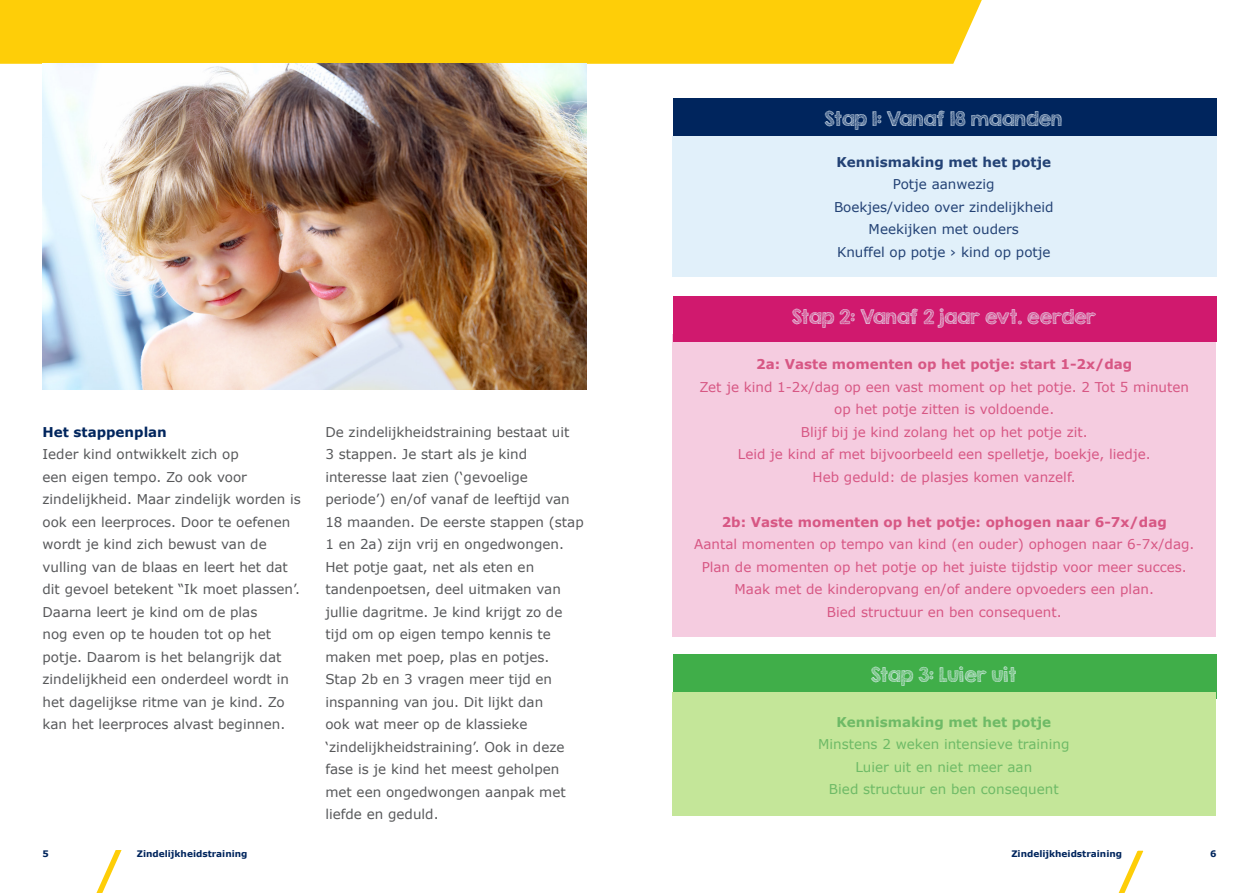
<style>
.page{position:relative;width:1259px;height:893px;background:#fff}
.page>*{position:absolute;margin:0;border:0;box-sizing:border-box;transform-origin:0 0}
.body{font:18px "KG Second Chances Sketch";color:#e8f3fb}
.body-2{font:13.5px/22.5px "Verdana";color:#57585a}
.body-3{font:13.5px "Verdana";color:#d75784}
.body-4{font:13.5px "Verdana";color:#234275}
.body-5{font:700 13.5px "Verdana";color:#d75784}
.body-6{font:13.5px "Verdana";color:#6eba66}
.body-7{font:700 13.5px "Verdana";color:#234275}
.body-8{font:700 13.5px "Verdana";color:#6eba66}
.kopje{font:700 13.5px "Verdana";color:#00255d}
.t1{font:700 9px "Verdana";color:#00255d}
</style>
<div class="page">
<div style="left:0;top:0;width:982px;height:64px;background:#fece08"></div>
<svg style="left:1118px;top:850px;width:26px;height:43px"></svg>
<svg style="left:96px;top:850px;width:26px;height:43px"></svg>
<div style="left:672px;top:334px;width:543px;height:303px;background:#f5cce0"></div>
<div style="left:673px;top:98px;width:543px;height:45px;background:#00255d"></div>
<div style="left:673px;top:654px;width:543px;height:45px;background:#40ae49"></div>
<div style="left:673px;top:296px;width:543px;height:46px;background:#d0196e"></div>
<div style="left:672px;top:136px;width:544px;height:141px;background:#e1f0fa"></div>
<div style="left:672px;top:692px;width:543px;height:124px;background:#c4e699"></div>
<img style="left:43px;top:64px;width:544px;height:326px">
<p class="kopje" style="left:43px;top:423px;width:126px">Het stappenplan</p>
<p class="body-2" style="left:43px;top:443px;width:260px">Ieder kind ontwikkelt zich op<br>een eigen tempo. Zo ook voor zindelijkheid. Maar zindelijk worden is ook een leerproces. Door te oefenen wordt je kind zich bewust van de vulling van de blaas en leert het dat dit gevoel betekent “Ik moet plassen’.<br>Daarna leert je kind om de plas<br>nog even op te houden tot op het potje. Daarom is het belangrijk dat zindelijkheid een onderdeel wordt in het dagelijkse ritme van je kind. Zo kan het leerproces alvast beginnen.</p>
<p class="body-2" style="left:325px;top:421px;width:246px">De zindelijkheidstraining bestaat uit</p>
<p class="body-2" style="left:325px;top:443px;width:260px">3 stappen. Je start als je kind interesse laat zien (‘gevoelige periode’) en/of vanaf de leeftijd van<br>18 maanden. De eerste stappen (stap<br>1 en 2a) zijn vrij en ongedwongen.<br>Het potje gaat, net als eten en tandenpoetsen, deel uitmaken van jullie dagritme. Je kind krijgt zo de tijd om op eigen tempo kennis te maken met poep, plas en potjes.<br>Stap 2b en 3 vragen meer tijd en inspanning van jou. Dit lijkt dan<br>ook wat meer op de klassieke ‘zindelijkheidstraining’. Ook in deze fase is je kind het meest geholpen met een ongedwongen aanpak met liefde en geduld.</p>
<p class="body" style="left:825px;top:107px;width:239px">Stap 1: Vanaf 18 maanden</p>
<p class="body-7" style="left:836px;top:153px;width:216px">Kennismaking met het potje</p>
<p class="body-4" style="left:893px;top:176px;width:103px">Potje aanwezig</p>
<p class="body-4" style="left:834px;top:198px;width:221px">Boekjes/video over zindelijkheid</p>
<p class="body-4" style="left:868px;top:221px;width:152px">Meekijken met ouders</p>
<p class="body-4" style="left:837px;top:243px;width:215px">Knuffel op potje › kind op potje</p>
<p class="body" style="left:792px;top:305px;width:306px">Stap 2: Vanaf 2 jaar evt. eerder</p>
<p class="body-5" style="left:756px;top:355px;width:378px">2a: Vaste momenten op het potje: start 1-2x/dag</p>
<p class="body-3" style="left:699px;top:378px;width:491px">Zet je kind 1-2x/dag op een vast moment op het potje. 2 Tot 5 minuten</p>
<p class="body-3" style="left:834px;top:401px;width:221px">op het potje zitten is voldoende.</p>
<p class="body-3" style="left:800px;top:423px;width:288px">Blijf bij je kind zolang het op het potje zit.</p>
<p class="body-3" style="left:738px;top:446px;width:414px">Leid je kind af met bijvoorbeeld een spelletje, boekje, liedje.</p>
<p class="body-3" style="left:812px;top:468px;width:265px">Heb geduld: de plasjes komen vanzelf.</p>
<p class="body-5" style="left:721px;top:513px;width:447px">2b: Vaste momenten op het potje: ophogen naar 6-7x/dag</p>
<p class="body-3" style="left:694px;top:536px;width:502px">Aantal momenten op tempo van kind (en ouder) ophogen naar 6-7x/dag.</p>
<p class="body-3" style="left:701px;top:558px;width:486px">Plan de momenten op het potje op het juiste tijdstip voor meer succes.</p>
<p class="body-3" style="left:734px;top:581px;width:421px">Maak met de kinderopvang en/of andere opvoeders een plan.</p>
<p class="body-3" style="left:827px;top:603px;width:236px">Bied structuur en ben consequent.</p>
<p class="body" style="left:871px;top:663px;width:147px">Stap 3: Luier uit</p>
<p class="body-8" style="left:836px;top:713px;width:216px">Kennismaking met het potje</p>
<p class="body-6" style="left:818px;top:736px;width:253px">Minstens 2 weken intensieve training</p>
<p class="body-6" style="left:855px;top:758px;width:178px">Luier uit en niet meer aan</p>
<p class="body-6" style="left:829px;top:781px;width:231px">Bied structuur en ben consequent</p>
<p class="t1" style="left:43px;top:848px;width:8px">5</p>
<p class="t1" style="left:137px;top:848px;width:112px">Zindelijkheidstraining</p>
<p class="t1" style="left:1011px;top:848px;width:112px">Zindelijkheidstraining</p>
<p class="t1" style="left:1210px;top:848px;width:8px">6</p>
</div>
